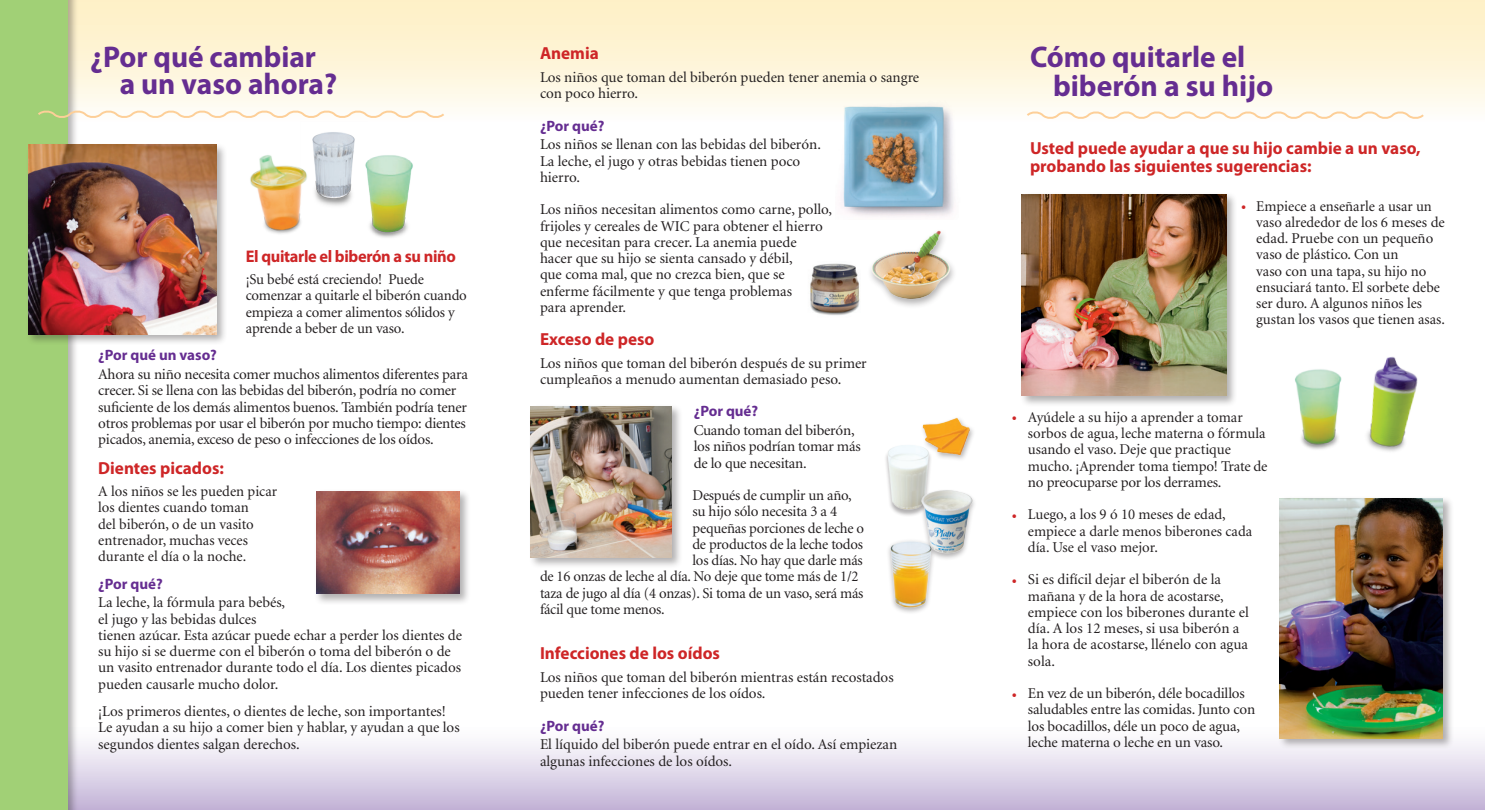
<style>
.page{position:relative;width:1485px;height:810px;background:#fff}
.page>*{position:absolute;margin:0;border:0;box-sizing:border-box;transform-origin:0 0}
.Main_Heading{font:700 30px/27.5px "Myriad Pro";color:#652d91}
.Subhead{font:700 17.5px/18.1px "Myriad Pro";color:#ce2627}
.Body_text{font:700 17.5px "Myriad Pro";color:#ce2627}
.Bold_Body_Text{font:700 17.5px "Myriad Pro";color:#ce2627}
.Subhead-2{font:700 16.88px "Myriad Pro";letter-spacing:-.02em;color:#ce2627}
.Body_text-2{font:15px/16.2px "Minion";color:#231f20}
.Bullet_text{font:15px/16.2px "Minion";color:#231f20}
.Bold_Body_Text-2{font:15px/16.2px "Minion";letter-spacing:-.015em;color:#231f20}
.Bold_Body_Text-3{font:700 15px "Myriad Pro";color:#652d91}
.s1{font-size:17.5px;color:#ce2627}
</style>
<div class="page">
<div style="left:0;top:0;width:1485px;height:122px;background:linear-gradient(to bottom,#feefc0,#fefcf6)"></div>
<div style="left:0;top:724px;width:1485px;height:86px;background:linear-gradient(to bottom,#fff,#c4b5d8)"></div>
<div style="left:0;top:0;width:79px;height:810px;background:#231f20;opacity:.35"></div>
<div style="left:0;top:0;width:68px;height:810px;background:#a1d076"></div>
<svg style="left:38px;top:108px;width:408px;height:13px"></svg>
<svg style="left:1025px;top:109px;width:401px;height:13px"></svg>
<img style="left:886px;top:445px;width:45px;height:71px">
<img style="left:915px;top:481px;width:60px;height:78px">
<img style="left:888px;top:530px;width:51px;height:83px">
<div style="left:920px;top:416px;width:56px;height:46px;background:#231f20;opacity:.35"></div>
<img style="left:914px;top:416px;width:62px;height:45px">
<div style="left:1019px;top:192px;width:219px;height:215px;background:#231f20;opacity:.35"></div>
<img style="left:1022px;top:194px;width:204px;height:202px">
<div style="left:867px;top:228px;width:90px;height:81px;background:#231f20;opacity:.35"></div>
<img style="left:867px;top:228px;width:86px;height:75px">
<img style="left:810px;top:263px;width:50px;height:53px">
<img style="left:835px;top:98px;width:125px;height:119px">
<div style="left:1278px;top:496px;width:176px;height:254px;background:#231f20;opacity:.35"></div>
<img style="left:1280px;top:498px;width:162px;height:240px">
<div style="left:528px;top:404px;width:155px;height:165px;background:#231f20;opacity:.35"></div>
<img style="left:531px;top:406px;width:140px;height:151px">
<img style="left:312px;top:132px;width:43px;height:74px">
<img style="left:250px;top:141px;width:70px;height:93px">
<img style="left:342px;top:142px;width:71px;height:96px">
<div style="left:26px;top:142px;width:202px;height:204px;background:#231f20;opacity:.35"></div>
<img style="left:28px;top:145px;width:188px;height:190px">
<div style="left:314px;top:489px;width:157px;height:116px;background:#231f20;opacity:.35"></div>
<img style="left:316px;top:491px;width:144px;height:103px">
<img style="left:1367px;top:356px;width:51px;height:96px">
<img style="left:1295px;top:369px;width:47px;height:81px">
<p class="Main_Heading" style="left:120px;top:42px;width:219px;text-indent:-30px">¿Por qué cambiar a un vaso ahora?</p>
<p class="Subhead-2" style="left:246px;top:245px;width:212px">El quitarle el biberón a su niño</p>
<p class="Body_text-2" style="left:246px;top:272px;width:223px">¡Su bebé está creciendo! Puede comenzar a quitarle el biberón cuando empieza a comer alimentos sólidos y aprende a beber de un vaso.</p>
<p class="Bold_Body_Text-3" style="left:98px;top:346px;width:120px">¿Por qué un vaso?</p>
<p class="Bold_Body_Text-2" style="left:98px;top:367px;width:371px">Ahora su niño necesita comer muchos alimentos diferentes para crecer. Si se llena con las bebidas del biberón, podría no comer suficiente de los demás alimentos buenos. También podría tener otros problemas por usar el biberón por mucho tiempo: dientes picados, anemia, exceso de peso o infecciones de los oídos.</p>
<p class="Bold_Body_Text" style="left:98px;top:456px;width:127px">Dientes picados:</p>
<p class="Bullet_text" style="left:98px;top:484px;width:180px">A los niños se les pueden picar los dientes cuando toman<br>del biberón, o de un vasito entrenador, muchas veces durante el día o la noche.</p>
<p class="Bold_Body_Text-3" style="left:98px;top:574px;width:66px">¿Por qué?</p>
<p class="Body_text-2" style="left:98px;top:595px;width:365px">La leche, la fórmula para bebés,<br>el jugo y las bebidas dulces<br>tienen azúcar. Esta azúcar puede echar a perder los dientes de su hijo si se duerme con el biberón o toma del biberón o de un vasito entrenador durante todo el día. Los dientes picados pueden causarle mucho dolor.</p>
<p class="Body_text-2" style="left:98px;top:704px;width:363px">¡Los primeros dientes, o dientes de leche, son importantes!<br>Le ayudan a su hijo a comer bien y hablar, y ayudan a que los segundos dientes salgan derechos.</p>
<p class="Body_text" style="left:540px;top:42px;width:60px">Anemia</p>
<p class="Body_text-2" style="left:540px;top:70px;width:381px">Los niños que toman del biberón pueden tener anemia o sangre con poco hierro.</p>
<p class="Bold_Body_Text-3" style="left:540px;top:116px;width:66px">¿Por qué?</p>
<p class="Body_text-2" style="left:540px;top:137px;width:282px">Los niños se llenan con las bebidas del biberón.<br>La leche, el jugo y otras bebidas tienen poco hierro.</p>
<p class="Body_text-2" style="left:540px;top:202px;width:294px">Los niños necesitan alimentos como carne, pollo, frijoles y cereales de WIC para obtener el hierro que necesitan para crecer. La anemia puede hacer que su hijo se sienta cansado y débil,<br>que coma mal, que no crezca bien, que se enferme fácilmente y que tenga problemas<br>para aprender.</p>
<p class="Body_text" style="left:540px;top:328px;width:116px">Exceso de peso</p>
<p class="Body_text-2" style="left:540px;top:355px;width:328px">Los niños que toman del biberón después de su primer cumpleaños a menudo aumentan demasiado peso.</p>
<p class="Bold_Body_Text-3" style="left:694px;top:401px;width:66px">¿Por qué?</p>
<p class="Body_text-2" style="left:694px;top:423px;width:168px">Cuando toman del biberón, los niños podrían tomar más de lo que necesitan.</p>
<p class="Body_text-2" style="left:692px;top:488px;width:161px">Después de cumplir un año,</p>
<p class="Body_text-2" style="left:692px;top:504px;width:146px">su hijo sólo necesita 3 a 4</p>
<p class="Body_text-2" style="left:692px;top:520px;width:173px">pequeñas porciones de leche o</p>
<p class="Body_text-2" style="left:692px;top:536px;width:172px">de productos de la leche todos</p>
<p class="Body_text-2" style="left:692px;top:553px;width:172px">los días. No hay que darle más</p>
<p class="Body_text-2" style="left:540px;top:569px;width:320px">de 16 onzas de leche al día. No deje que tome más de 1/2</p>
<p class="Body_text-2" style="left:540px;top:585px;width:325px">taza de jugo al día (4 onzas). Si toma de un vaso, será más</p>
<p class="Body_text-2" style="left:540px;top:601px;width:126px">fácil que tome menos.</p>
<p class="Body_text" style="left:540px;top:642px;width:182px">Infecciones de los oídos</p>
<p class="Body_text-2" style="left:540px;top:670px;width:355px">Los niños que toman del biberón mientras están recostados pueden tener infecciones de los oídos.</p>
<p class="Bold_Body_Text-3" style="left:540px;top:716px;width:66px">¿Por qué?</p>
<p class="Body_text-2" style="left:540px;top:737px;width:359px">El líquido del biberón puede entrar en el oído. Así empiezan algunas infecciones de los oídos.</p>
<p class="Main_Heading" style="left:1053px;top:41px;width:222px;line-height:28.8px;text-indent:-23px">Cómo quitarle el biberón a su hijo</p>
<p class="Subhead" style="left:1030px;top:138px;width:392px">Usted puede ayudar a que su hijo cambie a un vaso, probando las siguientes sugerencias:</p>
<p class="Bullet_text" style="left:1256px;top:198px;width:190px;text-indent:-15px"><span class="s1">•</span> Empiece a enseñarle a usar un vaso alrededor de los 6 meses de edad. Pruebe con un pequeño vaso de plástico. Con un<br>vaso con una tapa, su hijo no ensuciará tanto. El sorbete debe ser duro. A algunos niños les gustan los vasos que tienen asas.</p>
<p class="Bullet_text" style="left:1028px;top:410px;width:241px;text-indent:-16px"><span class="s1">•</span> Ayúdele a su hijo a aprender a tomar sorbos de agua, leche materna o fórmula usando el vaso. Deje que practique mucho. ¡Aprender toma tiempo! Trate de no preocuparse por los derrames.</p>
<p class="Bullet_text" style="left:1028px;top:507px;width:226px;text-indent:-16px"><span class="s1">•</span> Luego, a los 9 ó 10 meses de edad, empiece a darle menos biberones cada día. Use el vaso mejor.</p>
<p class="Bullet_text" style="left:1028px;top:572px;width:223px;text-indent:-16px"><span class="s1">•</span> Si es difícil dejar el biberón de la mañana y de la hora de acostarse, empiece con los biberones durante el día. A los 12 meses, si usa biberón a la hora de acostarse, llénelo con agua sola.</p>
<p class="Bullet_text" style="left:1028px;top:686px;width:229px;text-indent:-16px"><span class="s1">•</span> En vez de un biberón, déle bocadillos saludables entre las comidas. Junto con los bocadillos, déle un poco de agua, leche materna o leche en un vaso.</p>
</div>
